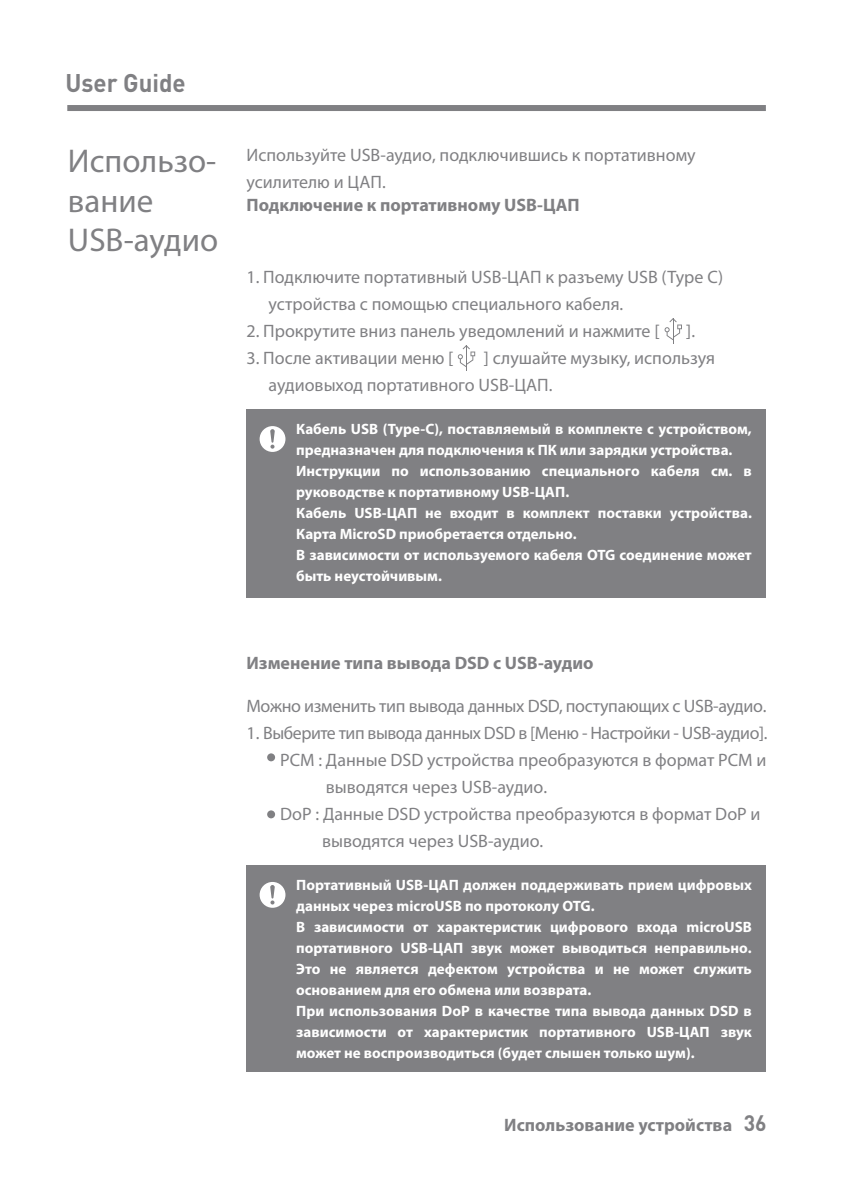
<style>
.page{position:relative;width:851px;height:1191px;background:#fff}
.page>*{position:absolute;margin:0;border:0;box-sizing:border-box;transform-origin:0 0}
.t1{font:33px/39.6px "Myriad Pro";color:#808083}
.t2{font:700 25.2px "DINOT";color:#808083;scale:.95 1}
.t3{font:18px/27px "Myriad Pro";color:#808083}
.t4{font:700 18px "Myriad Pro";color:#808083}
.t5{font:18px "Myriad Pro";letter-spacing:-.025em;color:#808083}
.t6{font:18px "Myriad Pro";letter-spacing:-.02em;color:#808083}
.t7{font:700 15px/21px "Myriad Pro";color:#fff}
.s1{font-family:"DINOT";font-size:22.2px}
</style>
<div class="page">
<div style="left:67px;top:105px;width:698px;height:6px;background:#808083"></div>
<div style="left:246px;top:409px;width:519px;height:188px;background:#808083"></div>
<svg style="left:259px;top:426px;width:26px;height:26px"></svg>
<div style="left:246px;top:865px;width:519px;height:206px;background:#808083"></div>
<svg style="left:259px;top:882px;width:26px;height:25px"></svg>
<div style="left:267px;top:753px;width:8px;height:8px;background:#808083;border-radius:50%"></div>
<div style="left:267px;top:810px;width:8px;height:8px;background:#808083;border-radius:50%"></div>
<svg style="left:664px;top:318px;width:17px;height:26px"></svg>
<svg style="left:457px;top:345px;width:18px;height:26px"></svg>
<p class="t2" style="left:65px;top:66px;width:128px">User Guide</p>
<p class="t1" style="left:68px;top:141px;width:152px">Использо&shy;вание<br>USB-аудио</p>
<p class="t3" style="left:246px;top:142px;width:450px">Используйте USB-аудио, подключившись к портативному усилителю и ЦАП.</p>
<p class="t4" style="left:246px;top:193px;width:334px">Подключение к портативному USB-ЦАП</p>
<p class="t3" style="left:268px;top:263px;width:456px;text-indent:-22px">1. Подключите портативный USB-ЦАП к разъему USB (Type C) устройства с помощью специального кабеля.</p>
<p class="t3" style="left:246px;top:317px;width:414px">2. Прокрутите вниз панель уведомлений и нажмите [</p>
<p class="t3" style="left:686px;top:317px;width:10px">].</p>
<p class="t3" style="left:246px;top:344px;width:208px">3. После активации меню [</p>
<p class="t3" style="left:268px;top:344px;width:448px;text-indent:215px">] слушайте музыку, используя аудиовыход портативного USB-ЦАП.</p>
<p class="t7" style="left:296px;top:418px;width:457px">Кабель USB (Type-C), поставляемый в комплекте с устройством, предназначен для подключения к ПК или зарядки устройства.<br>Инструкции по использованию специального кабеля см. в руководстве к портативному USB-ЦАП.<br>Кабель USB-ЦАП не входит в комплект поставки устройства.<br>Карта MicroSD приобретается отдельно.<br>В зависимости от используемого кабеля OTG соединение может быть неустойчивым.</p>
<p class="t4" style="left:246px;top:651px;width:348px">Изменение типа вывода DSD с USB-аудио</p>
<p class="t6" style="left:246px;top:695px;width:521px">Можно изменить тип вывода данных DSD, поступающих с USB-аудио.</p>
<p class="t5" style="left:246px;top:722px;width:522px">1. Выберите тип вывода данных DSD в [Меню - Настройки - USB-аудио].</p>
<p class="t3" style="left:280px;top:746px;width:488px">PCM : Данные DSD устройства преобразуются в формат PCM и</p>
<p class="t3" style="left:326px;top:773px;width:223px">выводятся через USB-аудио.</p>
<p class="t3" style="left:280px;top:800px;width:482px">DoP : Данные DSD устройства преобразуются в формат DoP и</p>
<p class="t3" style="left:322px;top:827px;width:223px">выводятся через USB-аудио.</p>
<p class="t7" style="left:296px;top:874px;width:457px">Портативный USB-ЦАП должен поддерживать прием цифровых данных через microUSB по протоколу OTG.<br>В зависимости от характеристик цифрового входа microUSB портативного USB-ЦАП звук может выводиться неправильно.<br>Это не является дефектом устройства и не может служить основанием для его обмена или возврата.<br>При использования DoP в качестве типа вывода данных DSD в зависимости от характеристик портативного USB-ЦАП звук может не воспроизводиться (будет слышен только шум).</p>
<p class="t4" style="left:504px;top:1113px;width:264px">Использование устройства <span class="s1">36</span></p>
</div>
